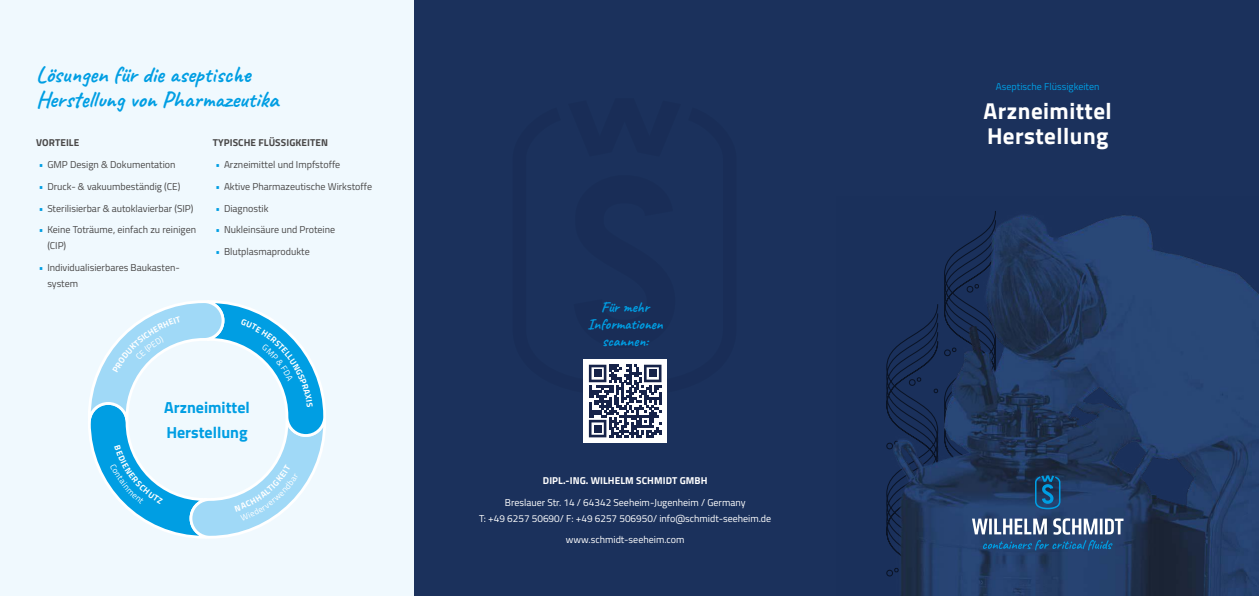
<style>
.page{position:relative;width:1259px;height:596px;background:#fff}
.page>*{position:absolute;margin:0;border:0;box-sizing:border-box;transform-origin:0 0}
.t1{font:23px/25px "Caveat";color:#009ee3}
.t2{font:700 23px/25px "Titillium Web";letter-spacing:.02em;color:#fff}
.t3{font:700 16px/25px "Titillium Web";color:#009ee3}
.t4{font:15.1px/16.5px "Caveat";color:#009ee3;text-align:center}
.t5{font:10px/16px "Titillium Web";color:#494848}
.t6{font:10px/16px "Titillium Web";color:#fff;text-align:center}
.t7{font:700 10px "Titillium Web";letter-spacing:.01em;color:#494848}
.t8{font:700 10px "Titillium Web";letter-spacing:.01em;color:#fff}
.t9{font:10px "Titillium Web";color:#009ee3}
.s1{color:#009ee3}
</style>
<div class="page">
<div style="left:836px;top:0;width:423px;height:595px;background:#1b315c"></div>
<div style="left:414px;top:0;width:422px;height:595px;background:#1b315c"></div>
<img style="left:1123px;top:215px;width:136px;height:380px">
<svg style="left:886px;top:211px;width:237px;height:384px"></svg>
<div style="left:0;top:0;width:414px;height:595px;background:#f0f9fe"></div>
<div style="left:583px;top:359px;width:84px;height:83px;background:#fff"></div>
<svg style="left:589px;top:364px;width:72px;height:73px"></svg>
<div style="left:594px;top:369px;width:7px;height:8px;background:#162349"></div>
<div style="left:649px;top:369px;width:7px;height:8px;background:#162349"></div>
<div style="left:594px;top:424px;width:7px;height:8px;background:#162349"></div>
<svg style="left:88px;top:300px;width:238px;height:239px"></svg>
<h1 class="t1" style="left:36px;top:62px;width:244px">Lösungen für die aseptische<br>Herstellung von Pharmazeutika</h1>
<p class="t7" style="left:36px;top:135px;width:45px">VORTEILE</p>
<p class="t5" style="left:39px;top:156px;width:138px"><span class="s1">•</span> GMP Design &amp; Dokumentation</p>
<p class="t5" style="left:39px;top:178px;width:143px"><span class="s1">•</span> Druck- &amp; vakuumbeständig (CE)</p>
<p class="t5" style="left:39px;top:199px;width:156px"><span class="s1">•</span> Sterilisierbar &amp; autoklavierbar (SIP)</p>
<p class="t5" style="left:47px;top:221px;width:150px;text-indent:-8px"><span class="s1">•</span> Keine Toträume, einfach zu reinigen (CIP)</p>
<p class="t5" style="left:47px;top:259px;width:134px;text-indent:-8px"><span class="s1">•</span> Individualisierbares Baukasten&shy;system</p>
<p class="t7" style="left:213px;top:135px;width:117px">TYPISCHE FLÜSSIGKEITEN</p>
<p class="t5" style="left:215px;top:156px;width:126px"><span class="s1">•</span> Arzneimittel und Impfstoffe</p>
<p class="t5" style="left:215px;top:178px;width:158px"><span class="s1">•</span> Aktive Pharmazeutische Wirkstoffe</p>
<p class="t5" style="left:215px;top:199px;width:55px"><span class="s1">•</span> Diagnostik</p>
<p class="t5" style="left:215px;top:221px;width:121px"><span class="s1">•</span> Nukleinsäure und Proteine</p>
<p class="t5" style="left:215px;top:243px;width:96px"><span class="s1">•</span> Blutplasmaprodukte</p>
<h2 class="t3" style="left:164px;top:394px;width:87px">Arzneimittel<br>Herstellung</h2>
<h3 class="t4" style="left:587px;top:299px;width:77px">Für mehr<br>Informationen scannen:</h3>
<p class="t8" style="left:543px;top:472px;width:166px">DIPL.-ING. WILHELM SCHMIDT GMBH</p>
<p class="t6" style="left:479px;top:493px;width:294px">Breslauer Str. 14 / 64342 Seeheim-Jugenheim / Germany<br>T: +49 6257 50690/ F: +49 6257 506950/ info@schmidt-seeheim.de</p>
<p class="t6" style="left:566px;top:531px;width:120px">www.schmidt-seeheim.com</p>
<p class="t9" style="left:996px;top:79px;width:105px">Aseptische Flüssigkeiten</p>
<h1 class="t2" style="left:983px;top:97px;width:130px">Arzneimittel<br>Herstellung</h1>
</div>
